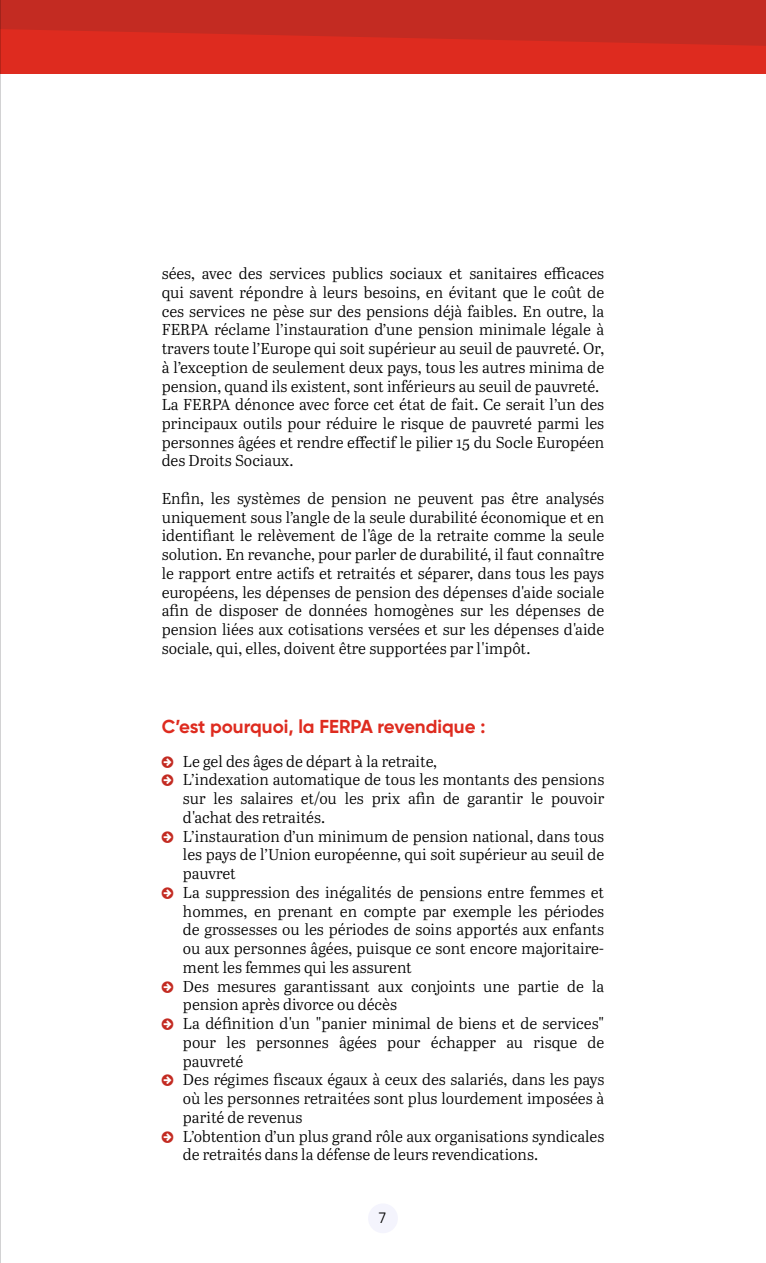
<style>
.page{position:relative;width:766px;height:1263px;background:#fff}
.page>*{position:absolute;margin:0;border:0;box-sizing:border-box;transform-origin:0 0}
.t1{font:700 18.75px "Gilroy";color:#de2b1f}
.t2{font:15.75px/18.8px "Abril Text Lt";color:#000}
.t3{font:15px "Gilroy";color:#000}
</style>
<div class="page">
<div style="left:0;top:0;width:765px;height:74px;background:#de2b1f"></div>
<svg style="left:1px;top:0;width:764px;height:46px"></svg>
<div style="left:368px;top:1203px;width:30px;height:30px;background:#f4f4fd;border-radius:50%"></div>
<hr style="left:0;top:0;width:1px;height:1263px;background:#c4c4c5">
<p class="t2" style="left:162px;top:263px;width:444px">sées, avec des services publics sociaux et sanitaires efficaces qui savent répondre à leurs besoins, en évitant que le coût de ces services ne pèse sur des pensions déjà faibles. En outre, la FERPA réclame l’instauration d’une pension minimale légale à travers toute l’Europe qui soit supérieur au seuil de pauvreté. Or, à l’exception de seulement deux pays, tous les autres minima de pension, quand ils existent, sont inférieurs au seuil de pauvreté.<br>La FERPA dénonce avec force cet état de fait. Ce serait l’un des principaux outils pour réduire le risque de pauvreté parmi les personnes âgées et rendre effectif le pilier 15 du Socle Européen des Droits Sociaux.</p>
<p class="t2" style="left:162px;top:488px;width:444px;text-align:justify">Enfin, les systèmes de pension ne peuvent pas être analysés uniquement sous l’angle de la seule durabilité économique et en identifiant le relèvement de l'âge de la retraite comme la seule solution. En revanche, pour parler de durabilité, il faut connaître le rapport entre actifs et retraités et séparer, dans tous les pays européens, les dépenses de pension des dépenses d'aide sociale afin de disposer de données homogènes sur les dépenses de pension liées aux cotisations versées et sur les dépenses d'aide sociale, qui, elles, doivent être supportées par l'impôt.</p>
<p class="t1" style="left:162px;top:714px;width:325px">C’est pourquoi, la FERPA revendique :</p>
<p class="t2" style="left:183px;top:751px;width:422px">Le gel des âges de départ à la retraite,<br>L’indexation automatique de tous les montants des pensions sur les salaires et/ou les prix afin de garantir le pouvoir d'achat des retraités.<br>L’instauration d’un minimum de pension national, dans tous les pays de l’Union européenne, qui soit supérieur au seuil de pauvret<br>La suppression des inégalités de pensions entre femmes et hommes, en prenant en compte par exemple les périodes de grossesses ou les périodes de soins apportés aux enfants ou aux personnes âgées, puisque ce sont encore majoritaire&shy;ment les femmes qui les assurent<br>Des mesures garantissant aux conjoints une partie de la pension après divorce ou décès<br>La définition d'un "panier minimal de biens et de services" pour les personnes âgées pour échapper au risque de pauvreté<br>Des régimes fiscaux égaux à ceux des salariés, dans les pays où les personnes retraitées sont plus lourdement imposées à parité de revenus<br>L’obtention d’un plus grand rôle aux organisations syndicales de retraités dans la défense de leurs revendications.</p>
<p class="t3" style="left:378px;top:1208px;width:9px">7</p>
</div>
